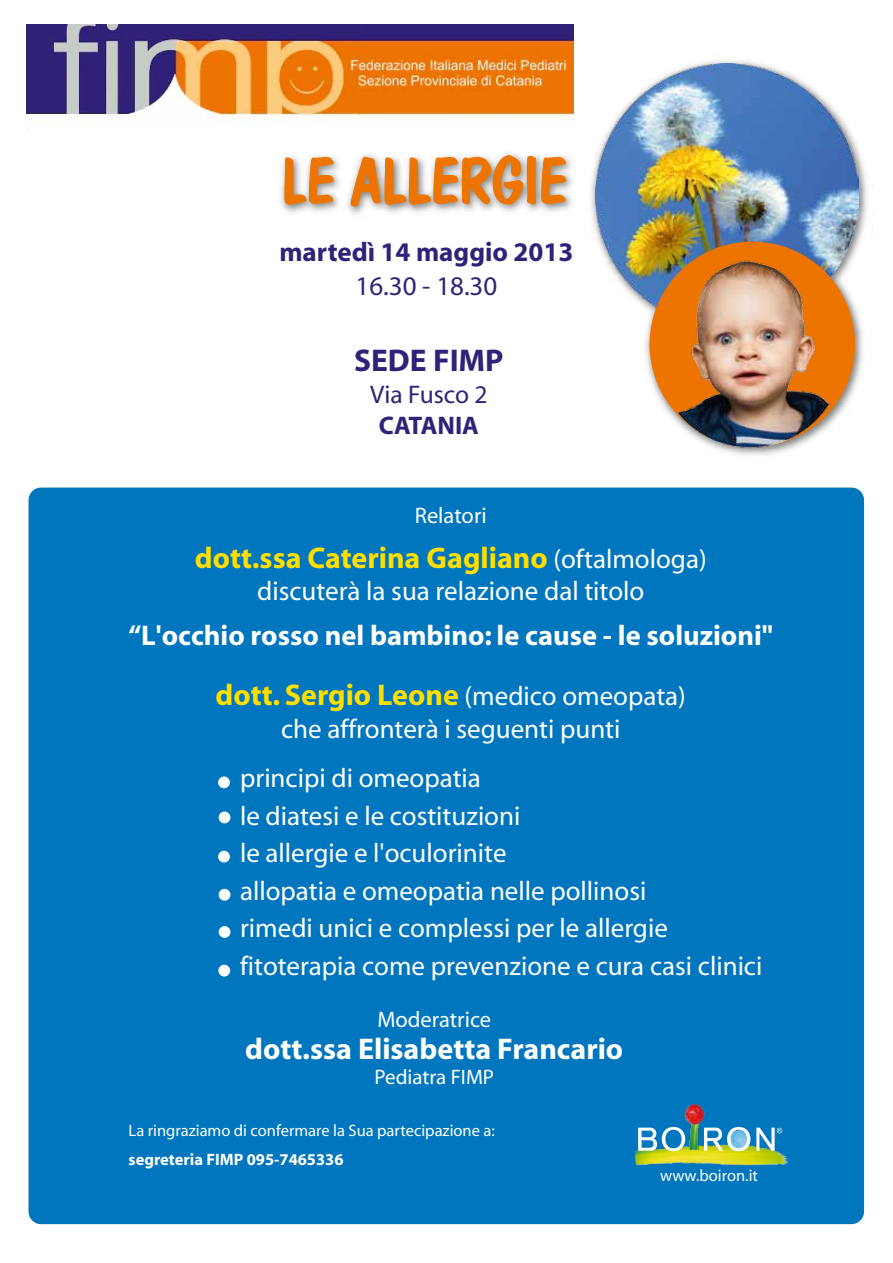
<style>
.page{position:relative;width:893px;height:1263px;background:#fff}
.page>*{position:absolute;margin:0;border:0;box-sizing:border-box;transform-origin:0 0}
.t1{font:63px "Dom Casual Becker";color:#ee7400}
.t2{font:700 31.5px "Myriad";color:#312279}
.t3{font:700 30px "Myriad";color:#ffde00}
.t4{font:700 30px "Myriad";color:#fff}
.t5{font:700 28.5px "Myriad";color:#fff}
.t6{font:27px/37.5px "Myriad";color:#fff}
.t7{font:700 27px "Myriad";color:#312279}
.t8{font:27px "Myriad";color:#312279}
.t9{font:25.5px "Myriad";color:#312279}
.t10{font:700 25.5px "Myriad";color:#312279}
.t11{font:22.5px "Myriad";color:#fff}
.t12{font:21px "Myriad";color:#fff}
.t13{font:16.5px "Myriad";color:#fff}
.t14{font:700 16.5px "Myriad";color:#fff}
.s1{font-weight:400;font-size:27px;color:#fff}
</style>
<div class="page">
<div style="left:28px;top:488px;width:836px;height:736px;background:#0076be;border-radius:13px"></div>
<img style="left:634px;top:1142px;width:155px;height:24px">
<svg style="left:638px;top:1127px;width:47px;height:24px"></svg>
<svg style="left:756px;top:1127px;width:26px;height:24px"></svg>
<svg style="left:704px;top:1127px;width:46px;height:24px"></svg>
<img style="left:686px;top:1124px;width:16px;height:27px">
<img style="left:684px;top:1103px;width:21px;height:21px">
<img style="left:280px;top:152px;width:293px;height:61px">
<svg style="left:284px;top:156px;width:50px;height:50px"></svg>
<svg style="left:350px;top:155px;width:217px;height:60px"></svg>
<div style="left:218px;top:776px;width:12px;height:12px;background:#fff;border-radius:50%"></div>
<div style="left:219px;top:811px;width:11px;height:12px;background:#fff;border-radius:50%"></div>
<div style="left:218px;top:851px;width:12px;height:11px;background:#fff;border-radius:50%"></div>
<div style="left:219px;top:889px;width:11px;height:12px;background:#fff;border-radius:50%"></div>
<div style="left:219px;top:926px;width:11px;height:12px;background:#fff;border-radius:50%"></div>
<img style="left:26px;top:25px;width:547px;height:97px">
<div style="left:218px;top:965px;width:12px;height:11px;background:#fff;border-radius:50%"></div>
<img style="left:590px;top:60px;width:278px;height:345px">
<img style="left:595px;top:64px;width:264px;height:263px">
<div style="left:650px;top:242px;width:205px;height:205px;background:#ee7400;border-radius:50%"></div>
<img style="left:661px;top:242px;width:185px;height:213px">
<h1 class="t1" style="left:282px;top:145px;width:287px">LE ALLERGIE</h1>
<p class="t7" style="left:279px;top:238px;width:296px">martedì 14 maggio 2013</p>
<p class="t8" style="left:356px;top:273px;width:143px">16.30 - 18.30</p>
<p class="t2" style="left:354px;top:344px;width:151px">SEDE FIMP</p>
<p class="t9" style="left:370px;top:381px;width:119px">Via Fusco 2</p>
<p class="t10" style="left:379px;top:412px;width:102px">CATANIA</p>
<p class="t11" style="left:415px;top:504px;width:73px">Relatori</p>
<p class="t3" style="left:195px;top:542px;width:513px">dott.ssa Caterina Gagliano <span class="s1">(oftalmologa)</span></p>
<p class="t6" style="left:257px;top:574px;width:389px">discuterà la sua relazione dal titolo</p>
<p class="t5" style="left:128px;top:621px;width:646px">“L'occhio rosso nel bambino: le cause - le soluzioni"</p>
<p class="t3" style="left:216px;top:680px;width:472px">dott. Sergio Leone <span class="s1">(medico omeopata)</span></p>
<p class="t6" style="left:240px;top:705px;width:382px;line-height:49.5px;text-indent:41px">che affronterà i seguenti punti principi di omeopatia</p>
<p class="t6" style="left:240px;top:798px;width:524px">le diatesi e le costituzioni<br>le allergie e l'oculorinite<br>allopatia e omeopatia nelle pollinosi<br>rimedi unici e complessi per le allergie fitoterapia come prevenzione e cura casi clinici</p>
<p class="t11" style="left:377px;top:1008px;width:115px">Moderatrice</p>
<p class="t4" style="left:245px;top:1033px;width:379px">dott.ssa Elisabetta Francario</p>
<p class="t12" style="left:374px;top:1067px;width:121px">Pediatra FIMP</p>
<p class="t13" style="left:129px;top:1123px;width:368px">La ringraziamo di confermare la Sua partecipazione a:</p>
<p class="t14" style="left:129px;top:1151px;width:217px">segreteria FIMP 095-7465336</p>
<p class="t13" style="left:660px;top:1167px;width:99px">www.boiron.it</p>
</div>
